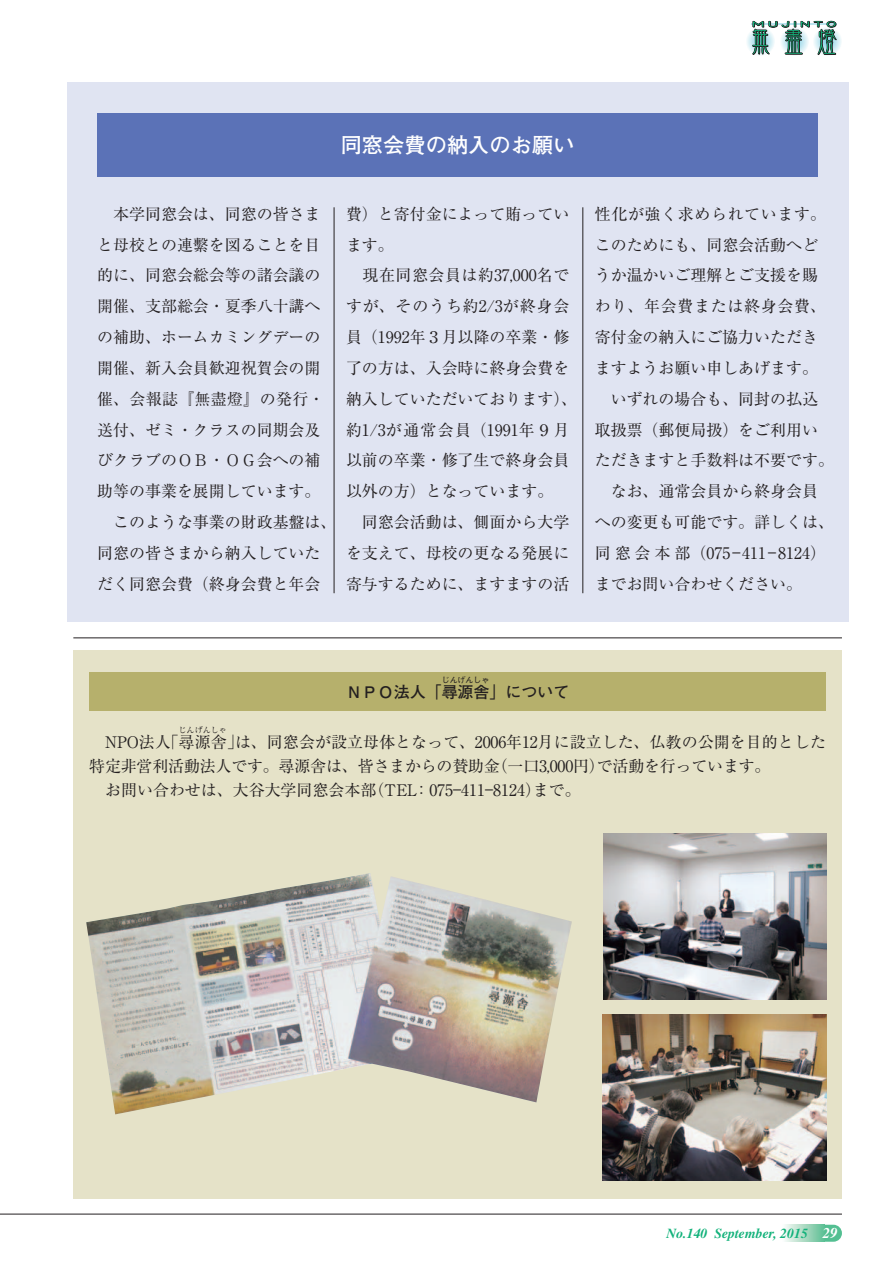
<style>
.page{position:relative;width:893px;height:1263px;background:#fff}
.page>*{position:absolute;margin:0;border:0;box-sizing:border-box;transform-origin:0 0}
.t1{font:21.3px "Futo Go B101 Pr 5 Bold 90 pv RKSJ H";color:#fff}
.t2{font:15.9px/30.9px "Ryumin Pr 5 Regular 90 pv RKSJ H";color:#231f20}
.t3{font:15.9px "Futo Go B101 Pr 5 Bold 90 pv RKSJ H";color:#231f20}
.t4{font:italic 700 13.8px "Times";color:#13b27b}
.t5{font:7.95px "Futo Go B101 Pr 5 Bold 90 pv RKSJ H";color:#231f20}
.t6{font:7.95px "Ryumin Pr 5 Regular 90 pv RKSJ H";color:#231f20}
.s1{font-size:14.85px;color:#fff}
</style>
<div class="page">
<svg style="left:812px;top:26px;width:30px;height:30px"></svg>
<div style="left:779px;top:26px;width:30px;height:30px;background:#f8fcfc;border-radius:50%"></div>
<svg style="left:745px;top:26px;width:30px;height:30px"></svg>
<svg style="left:752px;top:21px;width:85px;height:34px"></svg>
<div style="left:782px;top:1225px;width:43px;height:17px;background:linear-gradient(to right,#fffcfb,#5ebd92)"></div>
<svg style="left:825px;top:1225px;width:17px;height:17px"></svg>
<hr style="left:0;top:1214px;width:842px;height:1px;background:#231f20">
<div style="left:67px;top:83px;width:781px;height:539px;background:#e0e4f2"></div>
<div style="left:97px;top:113px;width:721px;height:64px;background:#5b72b7"></div>
<div style="left:73px;top:651px;width:769px;height:548px;background:#e5e2c8"></div>
<div style="left:89px;top:672px;width:737px;height:38px;background:#b6b06c"></div>
<img style="left:604px;top:833px;width:222px;height:166px">
<img style="left:86px;top:873px;width:486px;height:241px">
<img style="left:603px;top:1015px;width:223px;height:165px">
<hr style="left:334px;top:207px;width:1px;height:386px;background:#231f20">
<hr style="left:583px;top:207px;width:1px;height:386px;background:#231f20">
<hr style="left:73px;top:638px;width:769px;height:1px;background:#231f20">
<h1 class="t1" style="left:341px;top:137px;width:235px">同窓会費の納入のお願い</h1>
<p class="t2" style="left:97px;top:200px;width:241px">　本学同窓会は、同窓の皆さまと母校との連繫を図ることを目的に、同窓会総会等の諸会議の開催、支部総会・夏季八十講への補助、ホームカミングデーの開催、新入会員歓迎祝賀会の開催、会報誌『無盡燈』の発行・送付、ゼミ・クラスの同期会及びクラブのＯＢ・ＯＧ会への補助等の事業を展開しています。　このような事業の財政基盤は、同窓の皆さまから納入していただく同窓会費（終身会費と年会</p>
<p class="t2" style="left:346px;top:200px;width:233px">費）と寄付金によって賄っています。<br>　現在同窓会員は約37,000名ですが、そのうち約2/3が終身会員（1992年３月以降の卒業・修了の方は、入会時に終身会費を納入していただいております）、約1/3が通常会員（1991年９月以前の卒業・修了生で終身会員以外の方）となっています。<br>　同窓会活動は、側面から大学を支えて、母校の更なる発展に寄与するために、ますますの活</p>
<p class="t2" style="left:595px;top:200px;width:241px">性化が強く求められています。このためにも、同窓会活動へどうか温かいご理解とご支援を賜わり、年会費または終身会費、寄付金の納入にご協力いただきますようお願い申しあげます。　いずれの場合も、同封の払込取扱票（郵便局扱）をご利用いただきますと手数料は不要です。　なお、通常会員から終身会員への変更も可能です。詳しくは、同窓会本部（075-411-8124）までお問い合わせください。</p>
<p class="t5" style="left:442px;top:677px;width:49px">じんげんしゃ</p>
<p class="t3" style="left:346px;top:686px;width:225px">ＮＰＯ法人「尋源舎」について</p>
<p class="t6" style="left:179px;top:727px;width:50px">じんげんしゃ</p>
<p class="t2" style="left:89px;top:756px;width:683px;line-height:23.9px">特定非営利活動法人です。尋源舎は、皆さまからの賛助金（一口3,000円）で活動を行っています。　お問い合わせは、大谷大学同窓会本部（TEL：075-411-8124）まで。</p>
<p class="t2" style="left:89px;top:729px;width:738px">　NPO法人「尋源舎」は、同窓会が設立母体となって、2006年12月に設立した、仏教の公開を目的とした</p>
<p class="t4" style="left:666px;top:1228px;width:173px">No.140 September, 2015 <span class="s1">29</span></p>
</div>
